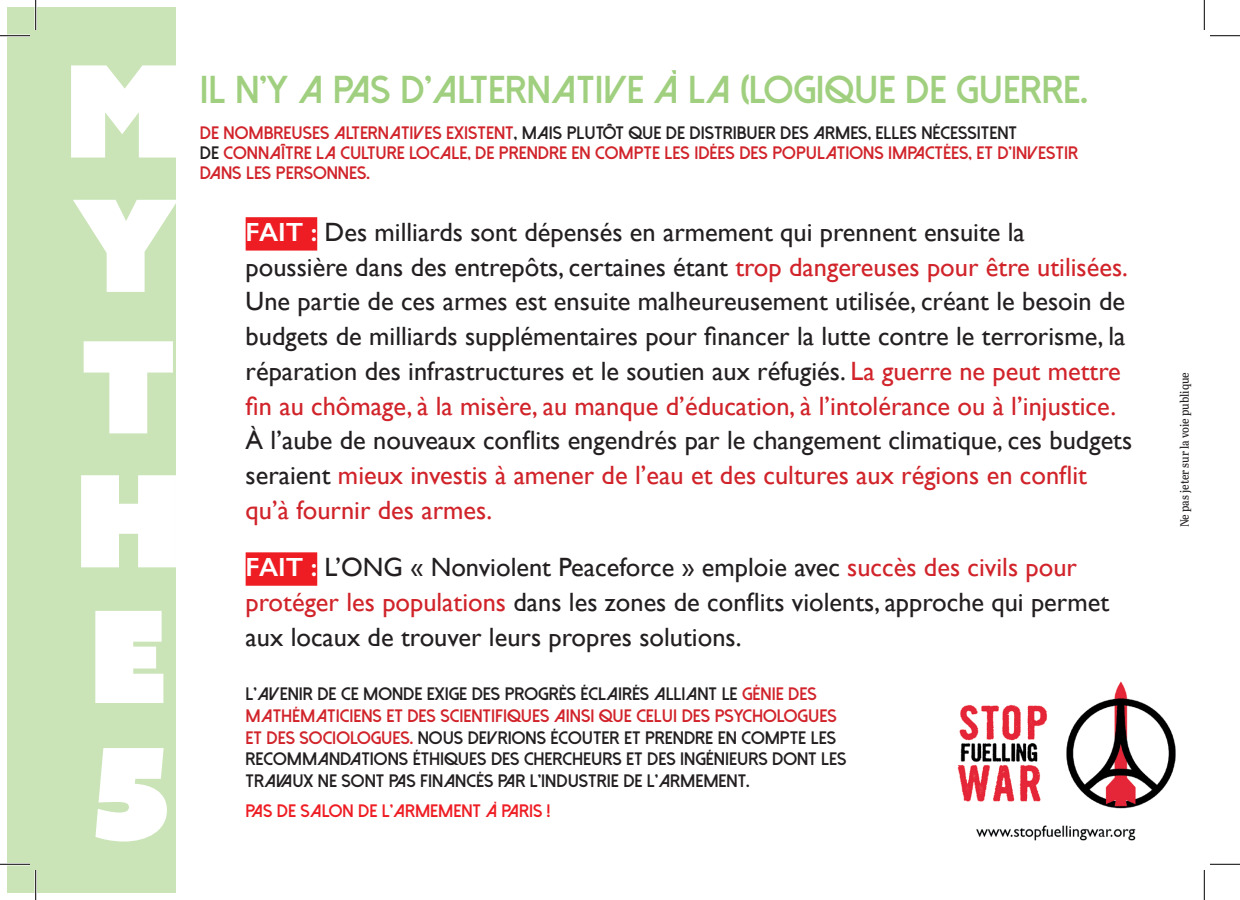
<style>
.page{position:relative;width:1240px;height:900px;background:#fff}
.page>*{position:absolute;margin:0;border:0;box-sizing:border-box;transform-origin:0 0}
.t1{font:127.2px/136.2px "Azo Sans Uber";color:#fff;text-align:justify}
.t2{font:800 38.8px "Dolce Vita";color:#a0d07f}
.t3{font:26.4px/34.8px "Gill Sans";color:#231f20}
.t4{font:26.4px/34.8px "Gill Sans";color:#d1232a}
.t5{font:800 18px/21.6px "Dolce Vita";color:#231f20}
.t6{font:800 18px/20px "Dolce Vita";color:#d1232a}
.t7{font:800 18px "Dolce Vita";color:#ee1d23}
.t8{font:12px "Abril Titling Semi Cnd";letter-spacing:-.005em;color:#231f20}
.s1{color:#231f20}
.s2{font-weight:600;color:#fff}
.s3{color:#d1232a}
</style>
<div class="page">
<div style="left:7px;top:7px;width:169px;height:885px;background:#cae4b7"></div>
<div style="left:245px;top:217px;width:72px;height:33px;background:#ee1d23"></div>
<div style="left:245px;top:552px;width:72px;height:33px;background:#ee1d23"></div>
<img style="left:976px;top:681px;width:200px;height:160px">
<img style="left:957px;top:689px;width:97px;height:120px">
<hr style="left:0;top:34px;width:30px;height:3px;background:#fff">
<hr style="left:0;top:862px;width:30px;height:3px;background:#fff">
<hr style="left:34px;top:0;width:3px;height:30px;background:#fff">
<hr style="left:34px;top:869px;width:3px;height:30px;background:#fff">
<hr style="left:0;top:35px;width:30px;height:1px;background:#000">
<hr style="left:1209px;top:35px;width:30px;height:1px;background:#000">
<hr style="left:0;top:863px;width:30px;height:1px;background:#000">
<hr style="left:1209px;top:863px;width:30px;height:1px;background:#000">
<hr style="left:35px;top:0;width:1px;height:30px;background:#000">
<hr style="left:35px;top:869px;width:1px;height:30px;background:#000">
<hr style="left:1203px;top:0;width:1px;height:30px;background:#000">
<hr style="left:1203px;top:869px;width:1px;height:30px;background:#000">
<h1 class="t1" style="left:65px;top:42px;width:118px">M Y T H E</h1>
<h1 class="t1" style="left:92px;top:724px;width:79px">5</h1>
<h2 class="t2" style="left:200px;top:69px;width:889px">IL N’Y A PAS D’ALTERNATIVE À LA (LOGIQUE DE GUERRE.</h2>
<p class="t6" style="left:200px;top:123px;width:879px">DE NOMBREUSES ALTERNATIVES EXISTENT<span class="s1">, MAIS PLUTÔT QUE DE DISTRIBUER DES ARMES, ELLES NÉCESSITENT<br>DE</span> CONNAÎTRE LA CULTURE LOCALE, DE PRENDRE EN COMPTE LES IDÉES DES POPULATIONS IMPACTÉES, ET D’INVESTIR<br>DANS LES PERSONNES.</p>
<p class="t3" style="left:245px;top:214px;width:883px"><span class="s2">FAIT :</span> Des milliards sont dépensés en armement qui prennent ensuite la poussière dans des entrepôts, certaines étant <span class="s3">trop dangereuses pour être utilisées.<br></span>Une partie de ces armes est ensuite malheureusement utilisée, créant le besoin de budgets de milliards supplémentaires pour financer la lutte contre le terrorisme, la réparation des infrastructures et le soutien aux réfugiés. <span class="s3">La guerre ne peut mettre fin au chômage, à la misère, au manque d’éducation, à l’intolérance ou à l’injustice.</span></p>
<p class="t4" style="left:245px;top:422px;width:888px"><span class="s1">À l’aube de nouveaux conflits engendrés par le changement climatique, ces budgets seraient</span> mieux investis à amener de l’eau et des cultures aux régions en conflit qu’à fournir des armes.</p>
<p class="t3" style="left:245px;top:549px;width:865px"><span class="s2">FAIT :</span> L’ONG « Nonviolent Peaceforce » emploie avec <span class="s3">succès des civils pour protéger les populations</span> dans les zones de conflits violents, approche qui permet aux locaux de trouver leurs propres solutions.</p>
<p class="t5" style="left:245px;top:683px;width:602px">L’AVENIR DE CE MONDE EXIGE DES PROGRÈS ÉCLAIRÉS ALLIANT LE <span class="s3">GÉNIE DES MATHÉMATICIENS ET DES SCIENTIFIQUES AINSI QUE CELUI DES PSYCHOLOGUES ET DES SOCIOLOGUES.</span> NOUS DEVRIONS ÉCOUTER ET PRENDRE EN COMPTE LES RECOMMANDATIONS ÉTHIQUES DES CHERCHEURS ET DES INGÉNIEURS DONT LES TRAVAUX NE SONT PAS FINANCÉS PAR L’INDUSTRIE DE L’ARMEMENT.</p>
<p class="t7" style="left:245px;top:801px;width:306px">PAS DE SALON DE L’ARMEMENT À PARIS !</p>
<p class="t8" style="left:1175px;top:527px;width:156px;rotate:-90deg">Ne pas jeter sur la voie publique</p>
</div>
